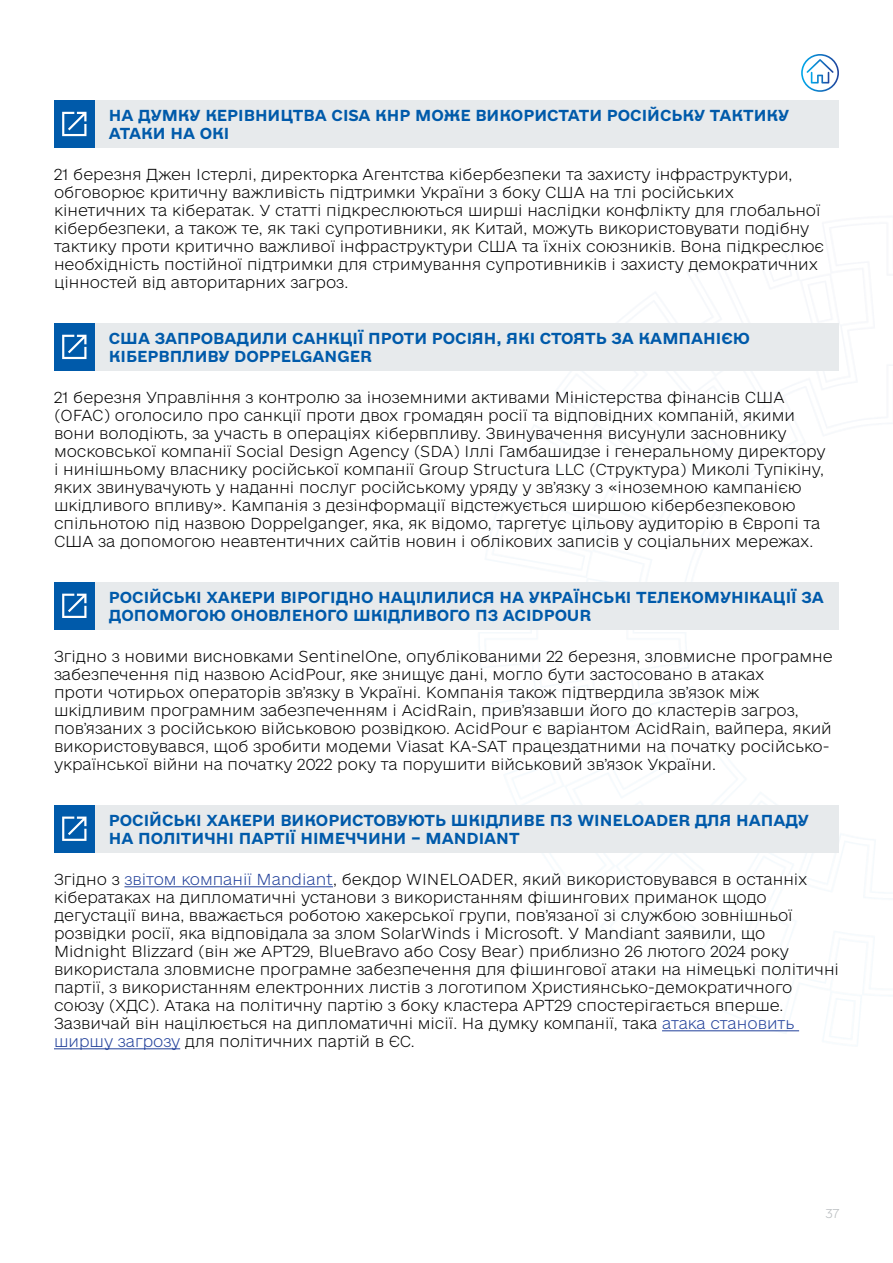
<style>
.page{position:relative;width:893px;height:1263px;background:#fff}
.page>*{position:absolute;margin:0;border:0;box-sizing:border-box;transform-origin:0 0}
.t1{font:15px/18px "e Ukraine Thin";color:#000}
.Подзаголовок{font:15px/18px "e Ukraine Head Bold";color:#005aaa}
.t2{font:12px "e Ukraine Thin";color:#b5b9bc}
.s1{color:#21409a}
</style>
<div class="page">
<svg style="left:801px;top:54px;width:38px;height:38px"></svg>
<hr style="left:124px;top:886px;width:209px;height:1px;background:#21409a">
<hr style="left:662px;top:1030px;width:137px;height:1px;background:#21409a">
<hr style="left:54px;top:1048px;width:126px;height:1px;background:#21409a">
<div style="left:95px;top:100px;width:744px;height:48px;background:#e7eaec"></div>
<div style="left:95px;top:323px;width:744px;height:48px;background:#e7eaec"></div>
<div style="left:95px;top:582px;width:744px;height:48px;background:#e7eaec"></div>
<div style="left:95px;top:805px;width:744px;height:47px;background:#e7eaec"></div>
<div style="left:54px;top:100px;width:41px;height:48px;background:#005aaa"></div>
<div style="left:54px;top:323px;width:41px;height:48px;background:#005aaa"></div>
<div style="left:54px;top:582px;width:41px;height:48px;background:#005aaa"></div>
<div style="left:54px;top:805px;width:41px;height:47px;background:#005aaa"></div>
<svg style="left:62px;top:112px;width:24px;height:24px"></svg>
<svg style="left:62px;top:335px;width:24px;height:24px"></svg>
<svg style="left:62px;top:594px;width:24px;height:24px"></svg>
<svg style="left:62px;top:816px;width:24px;height:25px"></svg>
<p class="Подзаголовок" style="left:109px;top:107px;width:682px">НА ДУМКУ КЕРІВНИЦТВА CISA КНР МОЖЕ ВИКОРИСТАТИ РОСІЙСЬКУ ТАКТИКУ<br>АТАКИ НА ОКІ</p>
<p class="t1" style="left:54px;top:166px;width:772px">21 березня Джен Істерлі, директорка Агентства кібербезпеки та захисту інфраструктури, обговорює критичну важливість підтримки України з боку США на тлі російських кінетичних та кібератак. У статті підкреслюються ширші наслідки конфлікту для глобальної кібербезпеки, а також те, як такі супротивники, як Китай, можуть використовувати подібну тактику проти критично важливої інфраструктури США та їхніх союзників. Вона підкреслює необхідність постійної підтримки для стримування супротивників і захисту демократичних цінностей від авторитарних загроз.</p>
<p class="Подзаголовок" style="left:109px;top:330px;width:643px">США ЗАПРОВАДИЛИ САНКЦІЇ ПРОТИ РОСІЯН, ЯКІ СТОЯТЬ ЗА КАМПАНІЄЮ<br>КІБЕРВПЛИВУ DOPPELGANGER</p>
<p class="t1" style="left:54px;top:389px;width:773px">21 березня Управління з контролю за іноземними активами Міністерства фінансів США (OFAC) оголосило про санкції проти двох громадян росії та відповідних компаній, якими вони володіють, за участь в операціях кібервпливу. Звинувачення висунули засновнику московської компанії Social Design Agency (SDA) Іллі Гамбашидзе і генеральному директору і нинішньому власнику російської компанії Group Structura LLC (Структура) Миколі Тупікіну, яких звинувачують у наданні послуг російському уряду у зв’язку з «іноземною кампанією шкідливого впливу». Кампанія з дезінформації відстежується ширшою кібербезпековою спільнотою під назвою Doppelganger, яка, як відомо, таргетує цільову аудиторію в Європі та США за допомогою неавтентичних сайтів новин і облікових записів у соціальних мережах.</p>
<p class="Подзаголовок" style="left:109px;top:588px;width:717px">РОСІЙСЬКІ ХАКЕРИ ВІРОГІДНО НАЦІЛИЛИСЯ НА УКРАЇНСЬКІ ТЕЛЕКОМУНІКАЦІЇ ЗА<br>ДОПОМОГОЮ ОНОВЛЕНОГО ШКІДЛИВОГО ПЗ ACIDPOUR</p>
<p class="t1" style="left:54px;top:648px;width:780px">Згідно з новими висновками SentinelOne, опублікованими 22 березня, зловмисне програмне забезпечення під назвою AcidPour, яке знищує дані, могло бути застосовано в атаках<br>проти чотирьох операторів зв’язку в Україні. Компанія також підтвердила зв’язок між шкідливим програмним забезпеченням і AcidRain, прив’язавши його до кластерів загроз, пов’язаних з російською військовою розвідкою. AcidPour є варіантом AcidRain, вайпера, який використовувався, щоб зробити модеми Viasat KA-SAT працездатними на початку російсько&shy;української війни на початку 2022 року та порушити військовий зв’язок України.</p>
<p class="Подзаголовок" style="left:109px;top:811px;width:701px">РОСІЙСЬКІ ХАКЕРИ ВИКОРИСТОВУЮТЬ ШКІДЛИВЕ ПЗ WINELOADER ДЛЯ НАПАДУ<br>НА ПОЛІТИЧНІ ПАРТІЇ НІМЕЧЧИНИ – MANDIANT</p>
<p class="t1" style="left:54px;top:871px;width:786px">Згідно з <span class="s1">звітом компанії Mandiant</span>, бекдор WINELOADER, який використовувався в останніх кібератаках на дипломатичні установи з використанням фішингових приманок щодо дегустації вина, вважається роботою хакерської групи, пов’язаної зі службою зовнішньої розвідки росії, яка відповідала за злом SolarWinds і Microsoft. У Mandiant заявили, що Midnight Blizzard (він же APT29, BlueBravo або Cosy Bear) приблизно 26 лютого 2024 року використала зловмисне програмне забезпечення для фішингової атаки на німецькі політичні партії, з використанням електронних листів з логотипом Християнсько-демократичного союзу (ХДС). Атака на політичну партію з боку кластера APT29 спостерігається вперше.<br>Зазвичай він націлюється на дипломатичні місії. На думку компанії, така <span class="s1">атака становить ширшу загрозу</span> для політичних партій в ЄС.</p>
<p class="t2" style="left:826px;top:1206px;width:15px">37</p>
</div>
